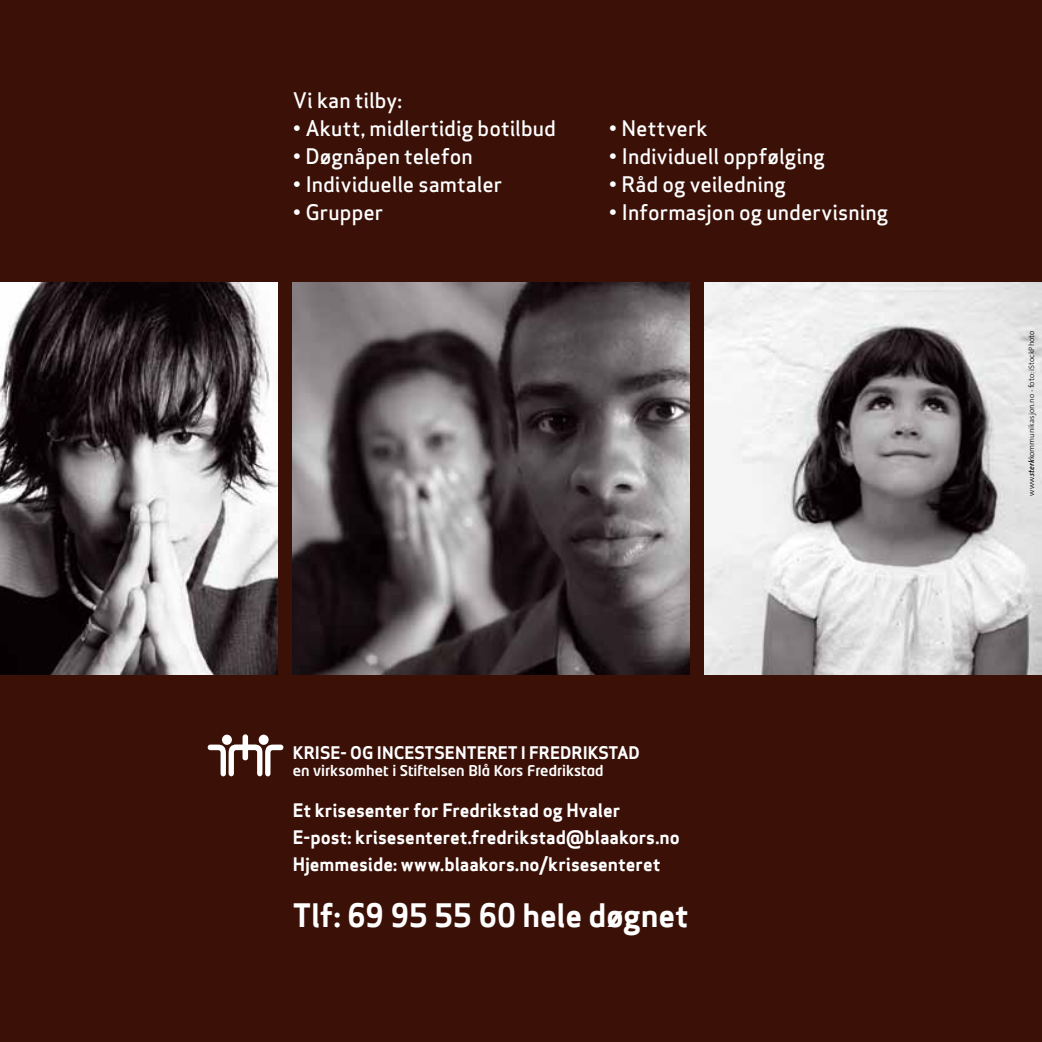
<style>
.page{position:relative;width:1042px;height:1042px;background:#3a1007}
.page>*{position:absolute;margin:0;border:0;box-sizing:border-box;transform-origin:0 0}
.t1{font:31.68px "Apex Sans Bold T";letter-spacing:-.005em;color:#fff}
.t2{font:21px "Apex Sans Medium T";color:#fff}
.t3{font:18.2px/26.8px "Apex Sans Bold T";letter-spacing:-.005em;color:#fff}
.t4{font:16.97px "Apex Sans Bold T";color:#fff}
.t5{font:500 14.53px "Neo Tech";color:#fff}
.t6{font:300 7.88px "The Sans";color:#000}
.s1{font-weight:600;font-style:italic}
</style>
<div class="page">
<img style="left:704px;top:283px;width:338px;height:392px">
<img style="left:293px;top:283px;width:397px;height:392px">
<img style="left:0;top:283px;width:278px;height:392px">
<svg style="left:208px;top:734px;width:75px;height:42px"></svg>
<div style="left:259px;top:734px;width:10px;height:11px;background:#fff;border-radius:50%"></div>
<p class="t2" style="left:293px;top:86px;width:111px">Vi kan tilby:</p>
<p class="t2" style="left:293px;top:114px;width:265px">• Akutt, midlertidig botilbud</p>
<p class="t2" style="left:293px;top:142px;width:181px">• Døgnåpen telefon</p>
<p class="t2" style="left:293px;top:170px;width:211px">• Individuelle samtaler</p>
<p class="t2" style="left:293px;top:198px;width:92px">• Grupper</p>
<p class="t2" style="left:609px;top:114px;width:100px">• Nettverk</p>
<p class="t2" style="left:609px;top:142px;width:218px">• Individuell oppfølging</p>
<p class="t2" style="left:609px;top:170px;width:179px">• Råd og veiledning</p>
<p class="t2" style="left:609px;top:198px;width:281px">• Informasjon og undervisning</p>
<p class="t4" style="left:293px;top:741px;width:349px">KRISE- OG INCESTSENTERET I FREDRIKSTAD</p>
<p class="t5" style="left:293px;top:761px;width:312px">en virksomhet i Stiftelsen Blå Kors Fredrikstad</p>
<p class="t3" style="left:293px;top:797px;width:389px">Et krisesenter for Fredrikstad og Hvaler<br>E-post: krisesenteret.fredrikstad@blaakors.no<br>Hjemmeside: www.blaakors.no/krisesenteret</p>
<h1 class="t1" style="left:293px;top:894px;width:397px">Tlf: 69 95 55 60 hele døgnet</h1>
<p class="t6" style="left:1025px;top:496px;width:167px;rotate:-90deg">www.<span class="s1">sterk</span>kommunikasjon.no - foto: iStockPhoto</p>
</div>
